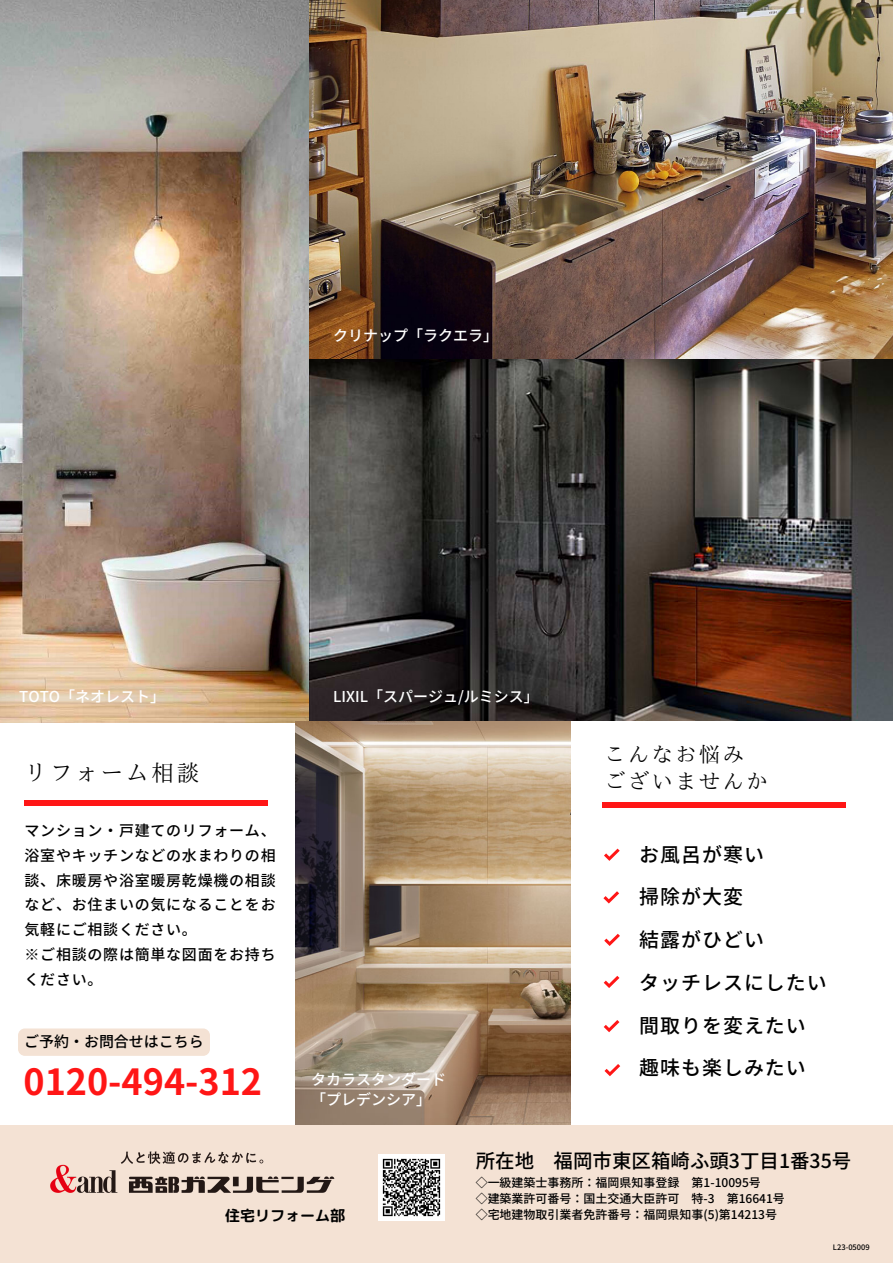
<style>
.page{position:relative;width:893px;height:1264px;background:#fff}
.page>*{position:absolute;margin:0;border:0;box-sizing:border-box;transform-origin:0 0}
.t1{font:700 36px "Noto Sans JP";color:#ff1616}
.t2{font:22.5px "IP Aex Mincho";letter-spacing:.13em;color:#000}
.t3{font:21px "IP Aex Mincho";letter-spacing:.13em;color:#000}
.t4{font:500 19.95px "Noto Sans JP";letter-spacing:.05em;color:#000}
.t5{font:500 19.5px "Noto Sans JP";color:#000}
.t6{font:500 15px/24.8px "Noto Sans JP";letter-spacing:.05em;color:#000;text-align:justify}
.t7{font:500 15px "Noto Sans JP";color:#fff}
.t8{font:500 15px "Noto Sans JP";color:#000}
.t9{font:15px "rounded mplus 1 p bold";color:#000}
.t10{font:500 12px "Noto Sans JP";color:#000}
.t11{font:500 7.5px "Noto Sans JP";color:#000}
</style>
<div class="page">
<img style="left:0;top:0;width:892px;height:722px">
<div style="left:0;top:1125px;width:892px;height:137px;background:#f4e2d4"></div>
<img style="left:50px;top:1151px;width:285px;height:42px">
<img style="left:296px;top:721px;width:274px;height:403px">
<svg style="left:604px;top:848px;width:15px;height:12px"></svg>
<svg style="left:603px;top:891px;width:16px;height:12px"></svg>
<svg style="left:604px;top:933px;width:16px;height:13px"></svg>
<svg style="left:603px;top:976px;width:16px;height:12px"></svg>
<svg style="left:603px;top:1020px;width:16px;height:12px"></svg>
<svg style="left:604px;top:1064px;width:16px;height:12px"></svg>
<div style="left:24px;top:800px;width:243px;height:6px;background:#ff1616"></div>
<div style="left:602px;top:802px;width:243px;height:6px;background:#ff1616"></div>
<img style="left:378px;top:1154px;width:66px;height:66px">
<div style="left:18px;top:1028px;width:192px;height:27px;background:#f4e2d4;border-radius:7px"></div>
<p class="t7" style="left:333px;top:324px;width:166px">クリナップ「ラクエラ」</p>
<p class="t7" style="left:19px;top:684px;width:147px">TOTO「ネオレスト」</p>
<p class="t2" style="left:25px;top:761px;width:176px">リフォーム相談</p>
<p class="t6" style="left:25px;top:817px;width:252px">マンション・戸建てのリフォーム、浴室やキッチンなどの水まわりの相談、床暖房や浴室暖房乾燥機の相談など、お住まいの気になることをお気軽にご相談ください。</p>
<p class="t6" style="left:25px;top:941px;width:252px">※ご相談の際は簡単な図面をお持ちください。</p>
<p class="t7" style="left:333px;top:684px;width:207px">LIXIL「スパージュ/ルミシス」</p>
<p class="t8" style="left:24px;top:1029px;width:181px">ご予約・お問合せはこちら</p>
<p class="t1" style="left:24px;top:1052px;width:240px">0120-494-312</p>
<p class="t7" style="left:311px;top:1067px;width:136px">タカラスタンダード</p>
<p class="t7" style="left:311px;top:1087px;width:121px">「プレデンシア」</p>
<p class="t3" style="left:604px;top:743px;width:141px">こんなお悩み</p>
<p class="t3" style="left:604px;top:770px;width:165px">ございませんか</p>
<p class="t4" style="left:639px;top:838px;width:126px">お風呂が寒い</p>
<p class="t4" style="left:639px;top:881px;width:105px">掃除が大変</p>
<p class="t4" style="left:639px;top:924px;width:126px">結露がひどい</p>
<p class="t4" style="left:639px;top:966px;width:189px">タッチレスにしたい</p>
<p class="t4" style="left:639px;top:1009px;width:168px">間取りを変えたい</p>
<p class="t4" style="left:639px;top:1052px;width:168px">趣味も楽しみたい</p>
<p class="t5" style="left:475px;top:1145px;width:377px">所在地 福岡市東区箱崎ふ頭3丁目 1番35号</p>
<p class="t10" style="left:475px;top:1172px;width:287px">◇一級建築士事務所：福岡県知事登録 第1-10095号</p>
<p class="t10" style="left:475px;top:1188px;width:311px">◇建築業許可番号：国土交通大臣許可 特-3 第16641号</p>
<p class="t9" style="left:225px;top:1204px;width:121px">住宅リフォーム部</p>
<p class="t10" style="left:475px;top:1204px;width:303px">◇宅地建物取引業者免許番号：福岡県知事(5)第14213号</p>
<p class="t11" style="left:832px;top:1241px;width:38px">L23-05009</p>
</div>
